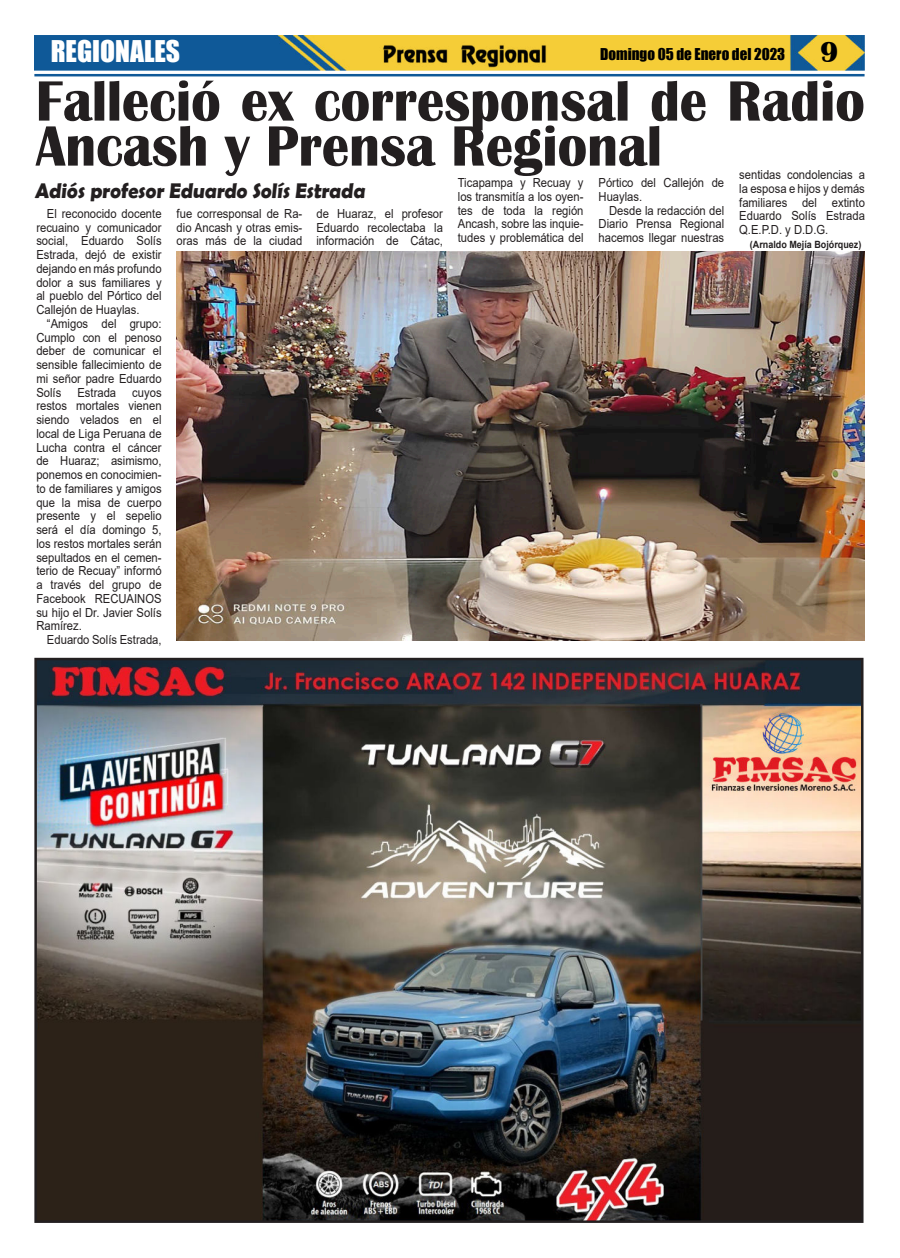
<style>
.page{position:relative;width:900px;height:1258px;background:#fff}
.page>*{position:absolute;margin:0;border:0;box-sizing:border-box;transform-origin:0 0}
.t1{font:700 58.75px/45px "Britannic";color:#231f20;scale:.93 1}
.t2{font:27.5px "Impact";color:#fff}
.t3{font:700 21.25px "Berlin Sans FB Demi";color:#231f20;scale:.96 1}
.t4{font:15px "Impact";color:#000}
.t5{font:12.5px/13.8px "Arial";color:#231f20;text-align:justify;scale:.9 1}
.t6{font:700 10px "Arial";color:#231f20;scale:.9 1}
.s1{font-family:"Britannic";font-weight:700;font-size:30px}
</style>
<div class="page">
<img style="left:34px;top:35px;width:831px;height:36px">
<hr style="left:34px;top:74px;width:831px;height:2px;background:#0f5998">
<img style="left:380px;top:41px;width:169px;height:27px">
<img style="left:37px;top:661px;width:824px;height:559px">
<img style="left:177px;top:252px;width:688px;height:389px">
<h2 class="t2" style="left:51px;top:37px;width:131px">REGIONALES</h2>
<p class="t4" style="left:600px;top:48px;width:240px">Domingo 05 de Enero del 2023 <span class="s1">9</span></p>
<h1 class="t1" style="left:36px;top:83px;width:893px">Falleció ex corresponsal de Radio<br>Ancash y Prensa Regional</h1>
<p class="t5" style="left:36px;top:208px;width:141px;text-indent:11px">El reconocido docente recuaino y comunicador social, Eduardo Solís Estrada, dejó de existir dejando en más profundo dolor a sus familiares y al pueblo del Pórtico del Callejón de Huaylas.</p>
<p class="t5" style="left:36px;top:316px;width:141px;text-indent:11px">“Amigos del grupo:<br>Cumplo con el penoso deber de comunicar el sensible fallecimiento de mi señor padre Eduardo Solís</p>
<p class="t5" style="left:739px;top:169px;width:141px">sentidas condolencias a la esposa e hijos y demás familiares del extinto Eduardo Solís Estrada Q.E.P.D. y D.D.G.</p>
<p class="t6" style="left:750px;top:241px;width:125px">(Arnaldo Mejía Bojórquez)</p>
<p class="t5" style="left:458px;top:177px;width:141px">Ticapampa y Recuay y los transmitía a los oyen&shy;tes de toda la región Ancash, sobre las inquie&shy;tudes y problemática del</p>
<p class="t5" style="left:599px;top:176px;width:141px">Pórtico del Callejón de<br>Huaylas.</p>
<h3 class="t3" style="left:35px;top:178px;width:348px">Adiós profesor Eduardo Solís Estrada</h3>
<p class="t5" style="left:599px;top:205px;width:141px;text-indent:11px">Desde la redacción del Diario Prensa Regional hacemos llegar nuestras</p>
<p class="t5" style="left:177px;top:208px;width:141px">fue corresponsal de Ra&shy;dio Ancash y otras emis&shy;oras más de la ciudad</p>
<p class="t5" style="left:316px;top:206px;width:142px">de Huaraz, el profesor Eduardo recolectaba la información de Cátac,</p>
<p class="t5" style="left:77px;top:386px;width:45px">Estrada</p>
<p class="t5" style="left:36px;top:386px;width:141px;text-indent:96px">cuyos restos mortales vienen siendo velados en el local de Liga Peruana de Lucha contra el cáncer de Huaraz; asimismo, ponemos en conocimien&shy;to de familiares y amigos que la misa de cuerpo presente y el sepelio será el día domingo 5, los restos mortales serán sepultados en el cemen&shy;terio de Recuay” informó a través del grupo de Facebook RECUAINOS su hijo el Dr. Javier Solís Ramírez.</p>
<p class="t5" style="left:47px;top:634px;width:129px">Eduardo Solís Estrada,</p>
</div>
